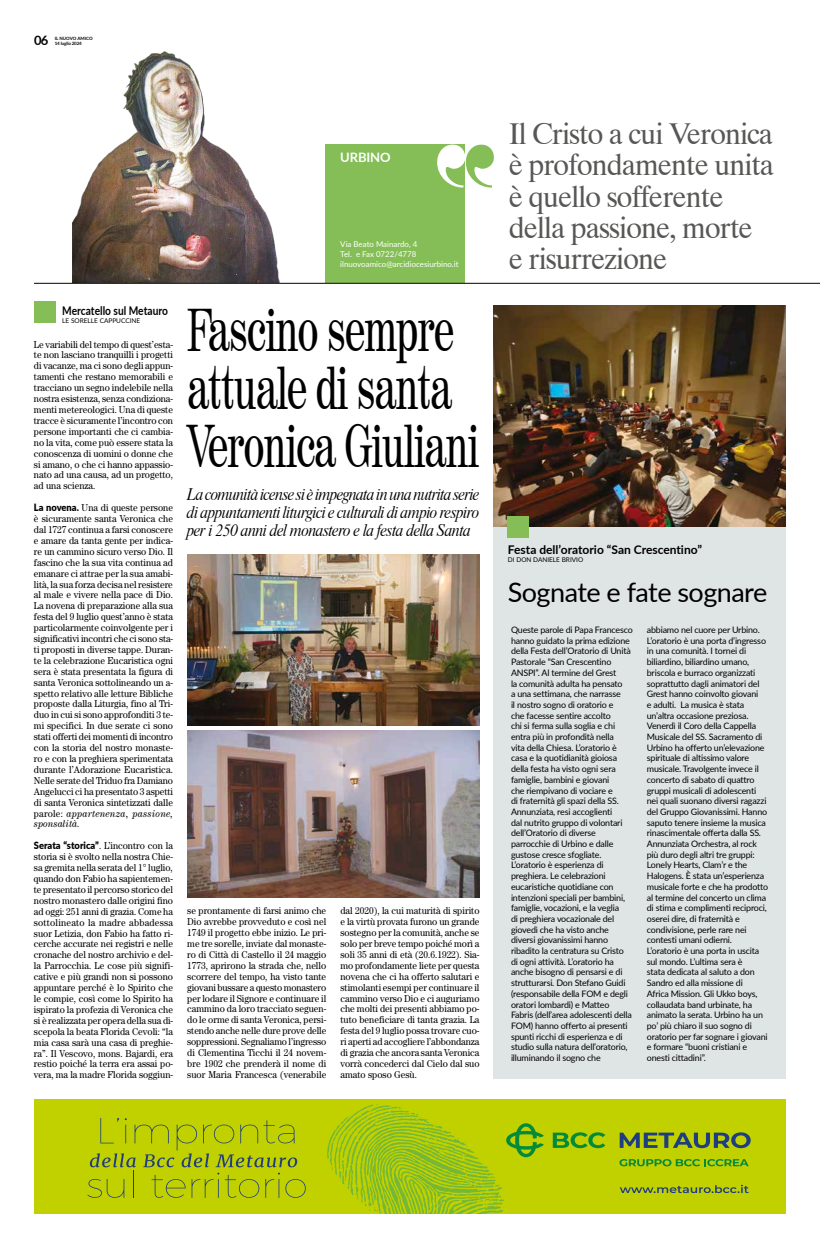
<style>
.page{position:relative;width:820px;height:1248px;background:#fff}
.page>*{position:absolute;margin:0;border:0;box-sizing:border-box;transform-origin:0 0}
.t1{font:60px/58px "Century 725 BT";letter-spacing:-.03em;color:#000;scale:.69 1}
.t2{font:30px/31.4px "Dutch 801 BT";letter-spacing:-.03em;color:#575756;scale:.96 1}
.t3{font:27px "Lato";letter-spacing:-.02em;color:#000}
.t4{font:16px/18px "Dutch 801 BT Italic Headline";letter-spacing:-.03em;color:#000;text-align:justify;scale:.96 1}
.t5{font:700 13px "Lato";letter-spacing:-.01em;color:#fff}
.t6{font:700 13px "Lato";color:#000}
.t7{font:700 12px "Lato";color:#000}
.t8{font:700 12px "Lato";color:#000;scale:.85 1}
.t9{font:10px/10.9px "Century Std";color:#000;text-align:justify;scale:.93 1}
.t10{font:8.9px/10.7px "Lato";letter-spacing:-.02em;color:#000}
.t11{font:8px/9.6px "Lato";color:#fff}
.t12{font:6.5px "Lato";color:#000}
.t13{font:700 4.5px "Lato";color:#000}
.t14{font:700 4.5px "Lato";letter-spacing:-.025em;color:#000}
.s1{font-family:"Lato";font-weight:900}
.s2{font-style:italic}
</style>
<div class="page">
<div style="left:326px;top:144px;width:139px;height:139px;background:#85be57"></div>
<img style="left:187px;top:554px;width:292px;height:172px">
<img style="left:187px;top:730px;width:292px;height:167px">
<div style="left:34px;top:301px;width:21px;height:21px;background:#85be57"></div>
<div style="left:493px;top:305px;width:292px;height:773px;background:#dfe4e4"></div>
<img style="left:493px;top:305px;width:292px;height:222px">
<div style="left:507px;top:516px;width:21px;height:21px;background:#85be57"></div>
<svg style="left:437px;top:145px;width:56px;height:42px"></svg>
<div style="left:34px;top:1099px;width:751px;height:114px;background:#c1d100"></div>
<svg style="left:87px;top:1118px;width:218px;height:79px"></svg>
<svg style="left:327px;top:1103px;width:278px;height:110px"></svg>
<svg style="left:619px;top:1159px;width:129px;height:7px"></svg>
<svg style="left:619px;top:1132px;width:131px;height:15px"></svg>
<svg style="left:619px;top:1184px;width:129px;height:8px"></svg>
<img style="left:72px;top:51px;width:215px;height:232px">
<hr style="left:34px;top:283px;width:785px;height:1px;background:#000">
<h3 class="t6" style="left:34px;top:30px;width:16px">06</h3>
<p class="t14" style="left:55px;top:40px;width:28px">14 luglio 2024</p>
<p class="t13" style="left:55px;top:35px;width:39px">IL NUOVO AMICO</p>
<h3 class="t5" style="left:340px;top:147px;width:52px">URBINO</h3>
<p class="t11" style="left:340px;top:239px;width:120px">Via Beato Mainardo, 4<br>Tel. e Fax 0722/4778 ilnuovoamico@arcidiocesiurbino.it</p>
<p class="t8" style="left:62px;top:301px;width:126px">Mercatello sul Metauro</p>
<p class="t12" style="left:62px;top:315px;width:79px">LE SORELLE CAPPUCCINE</p>
<p class="t9" style="left:34px;top:338px;width:151px">Le variabili del tempo di quest’esta&shy;te non lasciano tranquilli i progetti di vacanze, ma ci sono degli appun&shy;tamenti che restano memorabili e tracciano un segno indelebile nella nostra esistenza, senza condiziona&shy;menti metereologici. Una di queste tracce è sicuramente l’incontro con persone importanti che ci cambia&shy;no la vita, come può essere stata la conoscenza di uomini o donne che si amano, o che ci hanno appassio&shy;nato ad una causa, ad un progetto, ad una scienza.</p>
<p class="t9" style="left:34px;top:502px;width:151px"><span class="s1">La novena.</span> Una di queste persone è sicuramente santa Veronica che dal 1727 continua a farsi conoscere e amare da tanta gente per indica&shy;re un cammino sicuro verso Dio. Il fascino che la sua vita continua ad emanare ci attrae per la sua amabi&shy;lità, la sua forza decisa nel resistere al male e vivere nella pace di Dio.<br>La novena di preparazione alla sua festa del 9 luglio quest’anno è stata particolarmente coinvolgente per i significativi incontri che ci sono sta&shy;ti proposti in diverse tappe. Duran&shy;te la celebrazione Eucaristica ogni sera è stata presentata la figura di santa Veronica sottolineando un a&shy;spetto relativo alle letture Bibliche proposte dalla Liturgia, fino al Tri&shy;duo in cui si sono approfonditi 3 te&shy;mi specifici. In due serate ci sono stati offerti dei momenti di incontro con la storia del nostro monaste&shy;ro e con la preghiera sperimentata durante l’Adorazione Eucaristica.<br>Nelle serate del Triduo fra Damiano Angelucci ci ha presentato 3 aspetti di santa Veronica sintetizzati dalle parole: <span class="s2">appartenenza, passione, sponsalità</span>.</p>
<p class="t9" style="left:34px;top:840px;width:151px"><span class="s1">Serata “storica”</span>. L’incontro con la storia si è svolto nella nostra Chie&shy;sa gremita nella serata del 1° luglio, quando don Fabio ha sapientemen&shy;te presentato il percorso storico del nostro monastero dalle origini fino ad oggi: 251 anni di grazia. Come ha sottolineato la madre abbadessa suor Letizia, don Fabio ha fatto ri&shy;cerche accurate nei registri e nelle cronache del nostro archivio e del&shy;la Parrocchia. Le cose più signifi&shy;cative e più grandi non si possono appuntare perché è lo Spirito che le compie, così come lo Spirito ha ispirato la profezia di Veronica che si è realizzata per opera della sua di&shy;scepola la beata Florida Cevoli: “la mia casa sarà una casa di preghie&shy;ra”. Il Vescovo, mons. Bajardi, era restio poiché la terra era assai po&shy;vera, ma la madre Florida soggiun-</p>
<h1 class="t1" style="left:187px;top:299px;width:424px">Fascino sempre attuale di santa<br>Veronica Giuliani</h1>
<h3 class="t4" style="left:187px;top:485px;width:306px">La comunità icense si è impegnata in una nutrita serie di appuntamenti liturgici e culturali di ampio respiro per i 250 anni del monastero e la festa della Santa</h3>
<p class="t9" style="left:187px;top:905px;width:151px">se prontamente di farsi animo che Dio avrebbe provveduto e così nel 1749 il progetto ebbe inizio. Le pri&shy;me tre sorelle, inviate dal monaste&shy;ro di Città di Castello il 24 maggio 1773, aprirono la strada che, nello scorrere del tempo, ha visto tante giovani bussare a questo monastero per lodare il Signore e continuare il cammino da loro tracciato seguen&shy;do le orme di santa Veronica, persi&shy;stendo anche nelle dure prove delle soppressioni. Segnaliamo l’ingresso di Clementina Ticchi il 24 novem&shy;bre 1902 che prenderà il nome di suor Maria Francesca (venerabile</p>
<p class="t9" style="left:340px;top:905px;width:151px">dal 2020), la cui maturità di spirito e la virtù provata furono un grande sostegno per la comunità, anche se solo per breve tempo poiché morì a soli 35 anni di età (20.6.1922). Sia&shy;mo profondamente liete per questa novena che ci ha offerto salutari e stimolanti esempi per continuare il cammino verso Dio e ci auguriamo che molti dei presenti abbiamo po&shy;tuto beneficiare di tanta grazia. La festa del 9 luglio possa trovare cuo&shy;ri aperti ad accogliere l’abbondanza di grazia che ancora santa Veronica vorrà concederci dal Cielo dal suo amato sposo Gesù.</p>
<h2 class="t2" style="left:508px;top:117px;width:278px">Il Cristo a cui Veronica è profondamente unita è quello sofferente della passione, morte e risurrezione</h2>
<p class="t7" style="left:507px;top:541px;width:195px">Festa dell’oratorio “San Crescentino”</p>
<p class="t12" style="left:507px;top:555px;width:77px">DI DON DANIELE BRIVIO</p>
<h3 class="t3" style="left:507px;top:573px;width:261px">Sognate e fate sognare</h3>
<p class="t10" style="left:511px;top:624px;width:123px">Queste parole di Papa Francesco hanno guidato la prima edizione della Festa dell’Oratorio di Unità<br>Pastorale “San Crescentino<br>ANSPI”. Al termine del Grest<br>la comunità adulta ha pensato<br>a una settimana, che narrasse<br>il nostro sogno di oratorio e<br>che facesse sentire accolto<br>chi si ferma sulla soglia e chi entra più in profondità nella<br>vita della Chiesa. L’oratorio è casa e la quotidianità gioiosa della festa ha visto ogni sera famiglie, bambini e giovani<br>che riempivano di vociare e<br>di fraternità gli spazi della SS.<br>Annunziata, resi accoglienti<br>dal nutrito gruppo di volontari dell’Oratorio di diverse parrocchie di Urbino e dalle gustose cresce sfogliate.<br>L’oratorio è esperienza di preghiera. Le celebrazioni eucaristiche quotidiane con intenzioni speciali per bambini, famiglie, vocazioni, e la veglia<br>di preghiera vocazionale del giovedì che ha visto anche diversi giovanissimi hanno ribadito la centratura su Cristo di ogni attività. L’oratorio ha anche bisogno di pensarsi e di strutturarsi. Don Stefano Guidi (responsabile della FOM e degli oratori lombardi) e Matteo<br>Fabris (dell’area adolescenti della<br>FOM) hanno offerto ai presenti spunti ricchi di esperienza e di studio sulla natura dell’oratorio, illuminando il sogno che</p>
<p class="t10" style="left:646px;top:624px;width:123px">abbiamo nel cuore per Urbino.<br>L’oratorio è una porta d’ingresso in una comunità. I tornei di biliardino, biliardino umano, briscola e burraco organizzati soprattutto dagli animatori del<br>Grest hanno coinvolto giovani<br>e adulti. La musica è stata un’altra occasione preziosa.<br>Venerdì il Coro della Cappella<br>Musicale del SS. Sacramento di<br>Urbino ha offerto un’elevazione spirituale di altissimo valore musicale. Travolgente invece il concerto di sabato di quattro gruppi musicali di adolescenti nei quali suonano diversi ragazzi del Gruppo Giovanissimi. Hanno saputo tenere insieme la musica rinascimentale offerta dalla SS.<br>Annunziata Orchestra, al rock più duro degli altri tre gruppi:<br>Lonely Hearts, Clam’r e the<br>Halogens. È stata un’esperienza musicale forte e che ha prodotto al termine del concerto un clima di stima e complimenti reciproci, oserei dire, di fraternità e condivisione, perle rare nei contesti umani odierni.<br>L’oratorio è una porta in uscita sul mondo. L’ultima sera è<br>stata dedicata al saluto a don<br>Sandro ed alla missione di<br>Africa Mission. Gli Ukko boys, collaudata band urbinate, ha animato la serata. Urbino ha un po’ più chiaro il suo sogno di oratorio per far sognare i giovani e formare “buoni cristiani e onesti cittadini”.</p>
</div>
